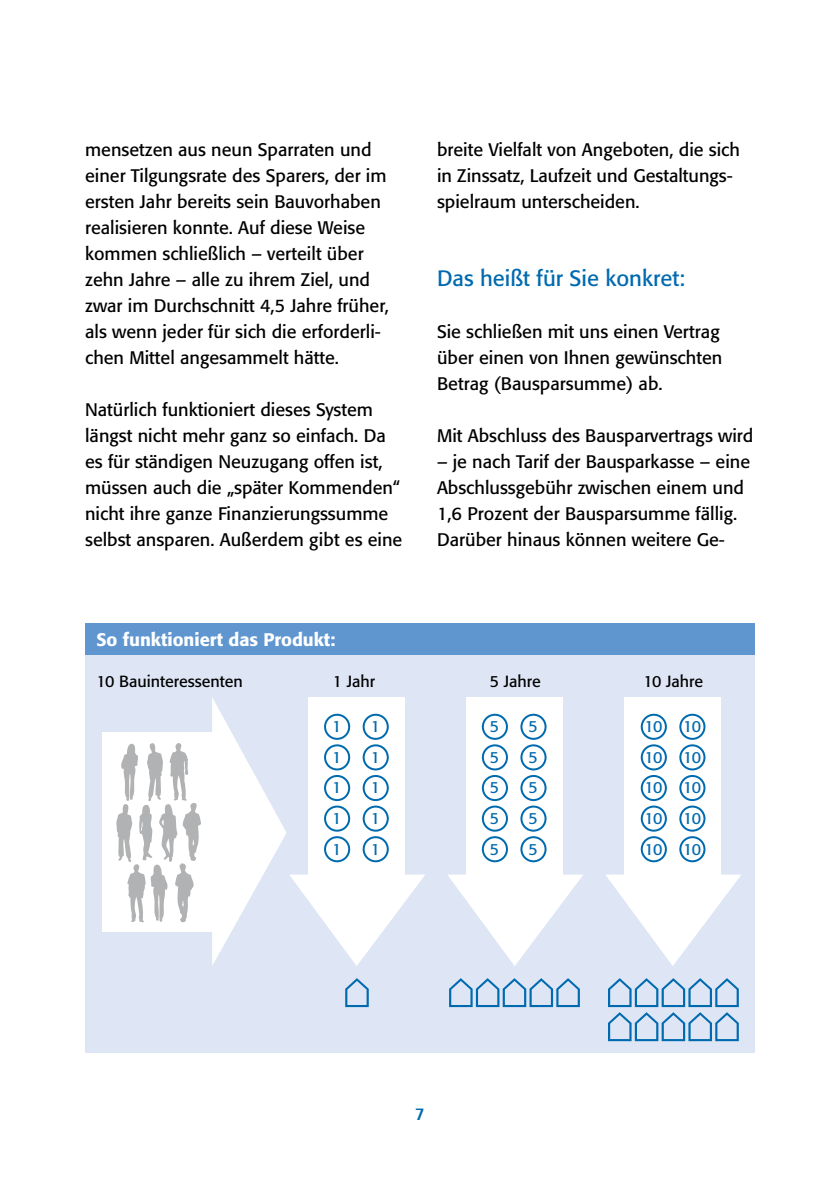
<style>
.page{position:relative;width:840px;height:1191px;background:#fff}
.page>*{position:absolute;margin:0;border:0;box-sizing:border-box;transform-origin:0 0}
.t1{font:22px "Formata";color:#006aaf}
.t2{font:18px/26px "Formata";color:#000}
.t3{font:500 18px "Formata";color:#fff}
.t4{font:800 18px "Rotis Semi Sans";color:#006aaf}
.t5{font:16px "Formata";letter-spacing:-.04em;color:#006aaf}
.t6{font:16px "Formata";color:#000}
</style>
<div class="page">
<div style="left:85px;top:644px;width:669px;height:408px;background:#dee6f5"></div>
<div style="left:85px;top:623px;width:669px;height:31px;background:#5f96d0"></div>
<svg style="left:345px;top:978px;width:23px;height:29px"></svg>
<svg style="left:449px;top:978px;width:130px;height:29px"></svg>
<div style="left:466px;top:698px;width:96px;height:196px;background:#fff"></div>
<svg style="left:448px;top:874px;width:135px;height:92px"></svg>
<svg style="left:608px;top:978px;width:130px;height:63px"></svg>
<div style="left:624px;top:698px;width:96px;height:196px;background:#fff"></div>
<svg style="left:606px;top:874px;width:135px;height:92px"></svg>
<div style="left:102px;top:731px;width:119px;height:200px;background:#fff"></div>
<svg style="left:212px;top:697px;width:213px;height:269px"></svg>
<svg style="left:116px;top:743px;width:85px;height:179px"></svg>
<div style="left:640px;top:713px;width:26px;height:27px;border:2px solid #006aaf;border-radius:50%"></div>
<div style="left:324px;top:713px;width:26px;height:27px;border:2px solid #006aaf;border-radius:50%"></div>
<div style="left:481px;top:713px;width:26px;height:27px;border:2px solid #006aaf;border-radius:50%"></div>
<div style="left:640px;top:744px;width:26px;height:26px;border:2px solid #006aaf;border-radius:50%"></div>
<div style="left:324px;top:744px;width:26px;height:26px;border:2px solid #006aaf;border-radius:50%"></div>
<div style="left:481px;top:744px;width:26px;height:26px;border:2px solid #006aaf;border-radius:50%"></div>
<div style="left:640px;top:775px;width:26px;height:26px;border:2px solid #006aaf;border-radius:50%"></div>
<div style="left:324px;top:775px;width:26px;height:26px;border:2px solid #006aaf;border-radius:50%"></div>
<div style="left:481px;top:775px;width:26px;height:26px;border:2px solid #006aaf;border-radius:50%"></div>
<div style="left:640px;top:805px;width:26px;height:26px;border:2px solid #006aaf;border-radius:50%"></div>
<div style="left:324px;top:805px;width:26px;height:26px;border:2px solid #006aaf;border-radius:50%"></div>
<div style="left:481px;top:805px;width:26px;height:26px;border:2px solid #006aaf;border-radius:50%"></div>
<div style="left:640px;top:836px;width:26px;height:26px;border:2px solid #006aaf;border-radius:50%"></div>
<div style="left:324px;top:836px;width:26px;height:26px;border:2px solid #006aaf;border-radius:50%"></div>
<div style="left:481px;top:836px;width:26px;height:26px;border:2px solid #006aaf;border-radius:50%"></div>
<div style="left:679px;top:713px;width:26px;height:27px;border:2px solid #006aaf;border-radius:50%"></div>
<div style="left:362px;top:713px;width:26px;height:27px;border:2px solid #006aaf;border-radius:50%"></div>
<div style="left:520px;top:713px;width:26px;height:27px;border:2px solid #006aaf;border-radius:50%"></div>
<div style="left:679px;top:744px;width:26px;height:26px;border:2px solid #006aaf;border-radius:50%"></div>
<div style="left:362px;top:744px;width:26px;height:26px;border:2px solid #006aaf;border-radius:50%"></div>
<div style="left:520px;top:744px;width:26px;height:26px;border:2px solid #006aaf;border-radius:50%"></div>
<div style="left:679px;top:775px;width:26px;height:26px;border:2px solid #006aaf;border-radius:50%"></div>
<div style="left:362px;top:775px;width:26px;height:26px;border:2px solid #006aaf;border-radius:50%"></div>
<div style="left:520px;top:775px;width:26px;height:26px;border:2px solid #006aaf;border-radius:50%"></div>
<div style="left:679px;top:805px;width:26px;height:26px;border:2px solid #006aaf;border-radius:50%"></div>
<div style="left:362px;top:805px;width:26px;height:26px;border:2px solid #006aaf;border-radius:50%"></div>
<div style="left:520px;top:805px;width:26px;height:26px;border:2px solid #006aaf;border-radius:50%"></div>
<div style="left:679px;top:836px;width:26px;height:26px;border:2px solid #006aaf;border-radius:50%"></div>
<div style="left:362px;top:836px;width:26px;height:26px;border:2px solid #006aaf;border-radius:50%"></div>
<div style="left:520px;top:836px;width:26px;height:26px;border:2px solid #006aaf;border-radius:50%"></div>
<p class="t2" style="left:85px;top:137px;width:305px">mensetzen aus neun Sparraten und einer Tilgungsrate des Sparers, der im ersten Jahr bereits sein Bauvorhaben realisieren konnte. Auf diese Weise kommen schließlich – verteilt über zehn Jahre – alle zu ihrem Ziel, und zwar im Durchschnitt 4,5 Jahre früher, als wenn jeder für sich die erforderli&shy;chen Mittel angesammelt hätte.</p>
<p class="t2" style="left:85px;top:397px;width:318px">Natürlich funktioniert dieses System längst nicht mehr ganz so einfach. Da es für ständigen Neuzugang offen ist, müssen auch die „später Kommenden“ nicht ihre ganze Finanzierungssumme selbst ansparen. Außerdem gibt es eine</p>
<p class="t2" style="left:437px;top:137px;width:304px">breite Vielfalt von Angeboten, die sich in Zinssatz, Laufzeit und Gestaltungs&shy;spielraum unterscheiden.</p>
<p class="t1" style="left:437px;top:265px;width:249px">Das heißt für Sie konkret:</p>
<p class="t2" style="left:437px;top:319px;width:286px">Sie schließen mit uns einen Vertrag über einen von Ihnen gewünschten<br>Betrag (Bausparsumme) ab.</p>
<p class="t2" style="left:437px;top:423px;width:318px">Mit Abschluss des Bausparvertrags wird</p>
<p class="t2" style="left:437px;top:449px;width:314px">– je nach Tarif der Bausparkasse – eine Abschlussgebühr zwischen einem und 1,6 Prozent der Bausparsumme fällig.<br>Darüber hinaus können weitere Ge-</p>
<p class="t3" style="left:96px;top:628px;width:240px">So funktioniert das Produkt:</p>
<p class="t6" style="left:96px;top:671px;width:148px">10 Bauinteressenten</p>
<p class="t6" style="left:332px;top:671px;width:44px">1 Jahr</p>
<p class="t6" style="left:489px;top:671px;width:52px">5 Jahre</p>
<p class="t6" style="left:643px;top:671px;width:61px">10 Jahre</p>
<p class="t5" style="left:332px;top:716px;width:11px">1</p>
<p class="t5" style="left:489px;top:716px;width:11px">5</p>
<p class="t5" style="left:644px;top:716px;width:19px">10</p>
<p class="t5" style="left:332px;top:747px;width:11px">1</p>
<p class="t5" style="left:489px;top:747px;width:11px">5</p>
<p class="t5" style="left:644px;top:747px;width:19px">10</p>
<p class="t5" style="left:332px;top:778px;width:11px">1</p>
<p class="t5" style="left:489px;top:778px;width:11px">5</p>
<p class="t5" style="left:644px;top:778px;width:19px">10</p>
<p class="t5" style="left:332px;top:808px;width:11px">1</p>
<p class="t5" style="left:489px;top:808px;width:11px">5</p>
<p class="t5" style="left:644px;top:808px;width:19px">10</p>
<p class="t5" style="left:332px;top:839px;width:11px">1</p>
<p class="t5" style="left:489px;top:839px;width:11px">5</p>
<p class="t5" style="left:644px;top:839px;width:19px">10</p>
<p class="t5" style="left:370px;top:716px;width:11px">1</p>
<p class="t5" style="left:528px;top:716px;width:11px">5</p>
<p class="t5" style="left:682px;top:716px;width:19px">10</p>
<p class="t5" style="left:370px;top:747px;width:11px">1</p>
<p class="t5" style="left:528px;top:747px;width:11px">5</p>
<p class="t5" style="left:682px;top:747px;width:19px">10</p>
<p class="t5" style="left:370px;top:778px;width:11px">1</p>
<p class="t5" style="left:528px;top:778px;width:11px">5</p>
<p class="t5" style="left:682px;top:778px;width:19px">10</p>
<p class="t5" style="left:370px;top:808px;width:11px">1</p>
<p class="t5" style="left:528px;top:808px;width:11px">5</p>
<p class="t5" style="left:682px;top:808px;width:19px">10</p>
<p class="t5" style="left:370px;top:839px;width:11px">1</p>
<p class="t5" style="left:528px;top:839px;width:11px">5</p>
<p class="t5" style="left:682px;top:839px;width:19px">10</p>
<p class="t4" style="left:415px;top:1102px;width:12px">7</p>
</div>
